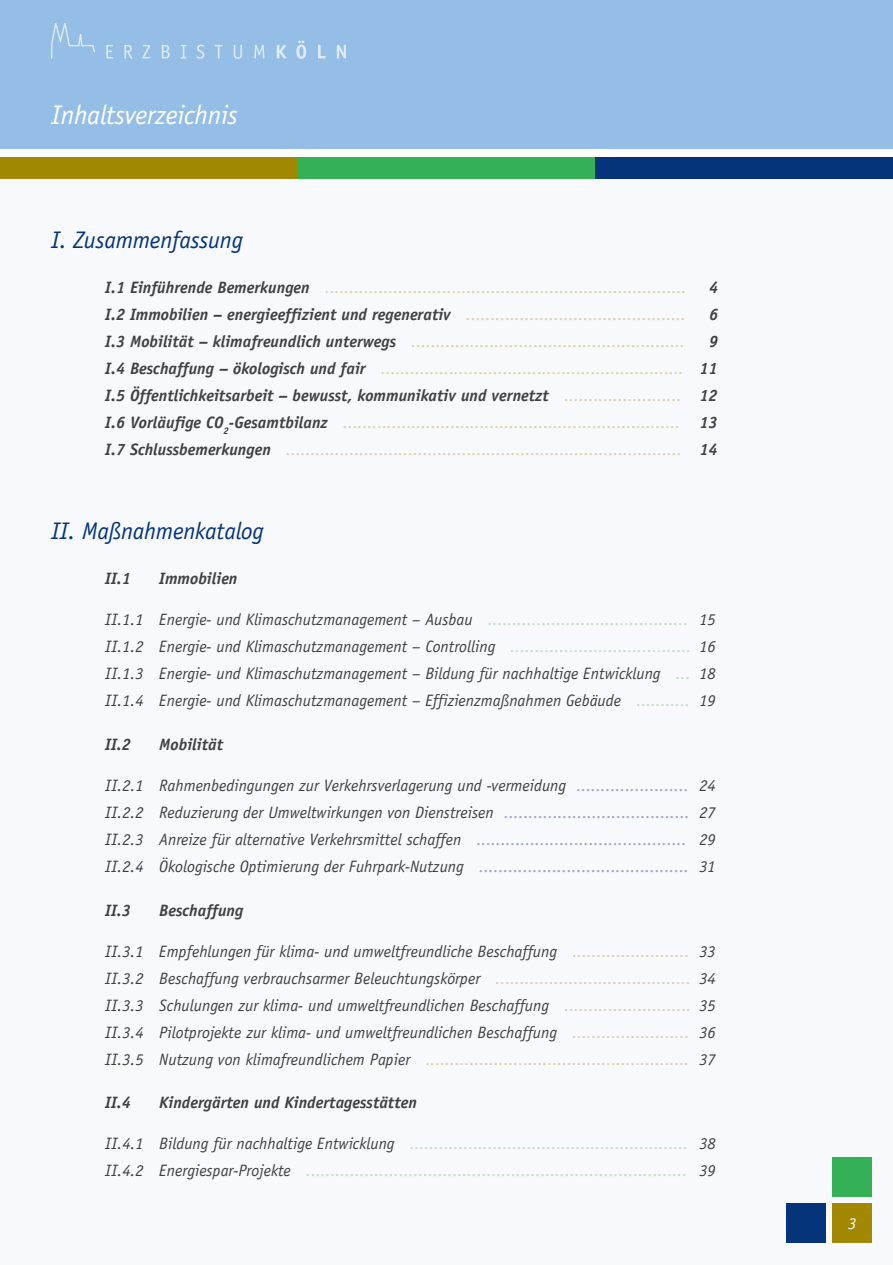
<style>
.page{position:relative;width:893px;height:1265px;background:#fff}
.page>*{position:absolute;margin:0;border:0;box-sizing:border-box;transform-origin:0 0}
.t1{font:italic 27px "Officina Sans LT";letter-spacing:-.01em;color:#fff}
.t2{font:italic 24px "Officina Sans LT";letter-spacing:-.01em;color:#05347a}
.t3{font:italic 16.5px/27px "Officina Sans LT";color:#414142;text-align:justify}
.t4{font:16.5px/27px "Officina Sans LT";color:#ddd1a8;text-align:justify}
.t5{font:16.5px/27px "Officina Sans LT";color:#c2e0c4}
.t6{font:italic 700 16.5px "Officina Sans LT";color:#414142}
.t7{font:italic 16.5px "Officina Sans LT";color:#fff}
.s1{font-weight:700;font-style:italic;color:#414142}
.s2{font-style:normal;color:#c2e0c4}
.s3{font-style:normal;color:#9ea5ca}
.s4{font-style:normal;color:#ddd1a8}
.s5{font-style:italic;color:#414142}
</style>
<div class="page">
<div style="left:0;top:0;width:893px;height:149px;background:#94bee5"></div>
<div style="left:0;top:158px;width:298px;height:21px;background:#a28700"></div>
<div style="left:298px;top:158px;width:297px;height:21px;background:#34b156"></div>
<hr style="left:489px;top:623px;width:197px;height:2px;background:#f7f9fd">
<hr style="left:511px;top:650px;width:178px;height:2px;background:#f7f9fd">
<hr style="left:637px;top:704px;width:51px;height:2px;background:#f7f9fd">
<hr style="left:577px;top:788px;width:110px;height:3px;background:#f7f9fd">
<hr style="left:505px;top:815px;width:183px;height:3px;background:#f7f9fd">
<hr style="left:477px;top:842px;width:208px;height:3px;background:#f7f9fd">
<hr style="left:480px;top:869px;width:207px;height:3px;background:#f7f9fd">
<hr style="left:573px;top:954px;width:115px;height:2px;background:#f7f9fd">
<hr style="left:496px;top:981px;width:193px;height:2px;background:#f7f9fd">
<hr style="left:565px;top:1008px;width:124px;height:2px;background:#f7f9fd">
<hr style="left:573px;top:1035px;width:115px;height:2px;background:#f7f9fd">
<hr style="left:426px;top:1062px;width:261px;height:2px;background:#f7f9fd">
<hr style="left:410px;top:1147px;width:276px;height:2px;background:#f7f9fd">
<hr style="left:307px;top:1174px;width:378px;height:2px;background:#f7f9fd">
<hr style="left:326px;top:291px;width:359px;height:2px;background:#f7f9fd">
<hr style="left:467px;top:318px;width:217px;height:2px;background:#f7f9fd">
<hr style="left:412px;top:345px;width:271px;height:2px;background:#f7f9fd">
<hr style="left:382px;top:372px;width:300px;height:2px;background:#f7f9fd">
<hr style="left:565px;top:399px;width:115px;height:2px;background:#f7f9fd">
<hr style="left:344px;top:426px;width:336px;height:2px;background:#f7f9fd">
<hr style="left:287px;top:453px;width:393px;height:2px;background:#f7f9fd">
<div style="left:595px;top:158px;width:298px;height:21px;background:#05347a"></div>
<div style="left:833px;top:1203px;width:39px;height:39px;background:#a28700"></div>
<div style="left:786px;top:1203px;width:39px;height:39px;background:#05347a"></div>
<div style="left:833px;top:1156px;width:39px;height:39px;background:#34b156"></div>
<svg style="left:106px;top:45px;width:7px;height:13px"></svg>
<svg style="left:124px;top:45px;width:8px;height:14px"></svg>
<svg style="left:143px;top:45px;width:7px;height:13px"></svg>
<svg style="left:162px;top:45px;width:8px;height:13px"></svg>
<svg style="left:181px;top:45px;width:5px;height:13px"></svg>
<svg style="left:196px;top:45px;width:8px;height:14px"></svg>
<svg style="left:215px;top:45px;width:8px;height:13px"></svg>
<svg style="left:234px;top:45px;width:8px;height:14px"></svg>
<svg style="left:254px;top:45px;width:10px;height:13px"></svg>
<svg style="left:277px;top:45px;width:9px;height:14px"></svg>
<svg style="left:296px;top:40px;width:10px;height:19px"></svg>
<svg style="left:318px;top:45px;width:8px;height:13px"></svg>
<svg style="left:337px;top:45px;width:9px;height:13px"></svg>
<svg style="left:51px;top:23px;width:44px;height:36px"></svg>
<p class="t1" style="left:51px;top:104px;width:188px">Inhaltsverzeichnis</p>
<p class="t2" style="left:51px;top:231px;width:193px">I. Zusammenfassung</p>
<p class="t4" style="left:105px;top:274px;width:582px"><span class="s1">I.1 Einführende Bemerkungen</span> ..........................................................................</p>
<p class="t6" style="left:709px;top:281px;width:11px">4</p>
<p class="t4" style="left:105px;top:301px;width:582px"><span class="s1">I.2 Immobilien – energieeffizient und regenerativ</span> .............................................</p>
<p class="t6" style="left:709px;top:308px;width:11px">6</p>
<p class="t4" style="left:105px;top:328px;width:581px"><span class="s1">I.3 Mobilität – klimafreundlich unterwegs</span> ........................................................</p>
<p class="t4" style="left:105px;top:328px;width:614px;text-indent:604px"><span class="s1">9<br>I.4 Beschaffung – ökologisch und fair</span> .............................................................. <span class="s1">11<br>I.5 Öffentlichkeitsarbeit – bewusst, kommunikativ und vernetzt</span> ........................ <span class="s1">12<br>I.6 Vorläufige CO</span><sub>2</sub><span class="s1">-Gesamtbilanz</span> ..................................................................... <span class="s1">13<br>I.7 Schlussbemerkungen</span> ................................................................................. <span class="s1">14</span></p>
<p class="t2" style="left:51px;top:522px;width:214px">II. Maßnahmenkatalog</p>
<p class="t6" style="left:105px;top:572px;width:27px">II.1</p>
<p class="t6" style="left:159px;top:572px;width:80px">Immobilien</p>
<p class="t3" style="left:105px;top:607px;width:612px">II.1.1 Energie- und Klimaschutzmanagement – Ausbau <span class="s2">.........................................</span> 15<br>II.1.2 Energie- und Klimaschutzmanagement – Controlling <span class="s2">.....................................</span> 16<br>II.1.3 Energie- und Klimaschutzmanagement – Bildung für nachhaltige Entwicklung <span class="s2">...</span> 18<br>II.1.4 Energie- und Klimaschutzmanagement – Effizienzmaßnahmen Gebäude <span class="s2">...........</span> 19</p>
<p class="t6" style="left:105px;top:738px;width:27px">II.2</p>
<p class="t6" style="left:159px;top:738px;width:65px">Mobilität</p>
<p class="t3" style="left:105px;top:773px;width:612px">II.2.1 Rahmenbedingungen zur Verkehrsverlagerung und -vermeidung <span class="s3">.......................</span> 24<br>II.2.2 Reduzierung der Umweltwirkungen von Dienstreisen <span class="s3">......................................</span> 27<br>II.2.3 Anreize für alternative Verkehrsmittel schaffen <span class="s3">...........................................</span> 29<br>II.2.4 Ökologische Optimierung der Fuhrpark-Nutzung <span class="s3">...........................................</span> 31</p>
<p class="t6" style="left:105px;top:903px;width:27px">II.3</p>
<p class="t6" style="left:159px;top:903px;width:86px">Beschaffung</p>
<p class="t3" style="left:105px;top:938px;width:612px">II.3.1 Empfehlungen für klima- und umweltfreundliche Beschaffung <span class="s4">........................</span> 33<br>II.3.2 Beschaffung verbrauchsarmer Beleuchtungskörper <span class="s4">........................................</span> 34<br>II.3.3 Schulungen zur klima- und umweltfreundlichen Beschaffung <span class="s4">..........................</span> 35<br>II.3.4 Pilotprojekte zur klima- und umweltfreundlichen Beschaffung <span class="s4">........................</span> 36<br>II.3.5 Nutzung von klimafreundlichem Papier <span class="s4">......................................................</span> 37</p>
<p class="t6" style="left:105px;top:1096px;width:27px">II.4</p>
<p class="t6" style="left:159px;top:1096px;width:259px">Kindergärten und Kindertagesstätten</p>
<p class="t5" style="left:105px;top:1130px;width:612px"><span class="s5">II.4.1 Bildung für nachhaltige Entwicklung</span> ......................................................... <span class="s5">38<br>II.4.2 Energiespar-Projekte</span> .............................................................................. <span class="s5">39</span></p>
<p class="t7" style="left:848px;top:1216px;width:10px">3</p>
</div>
